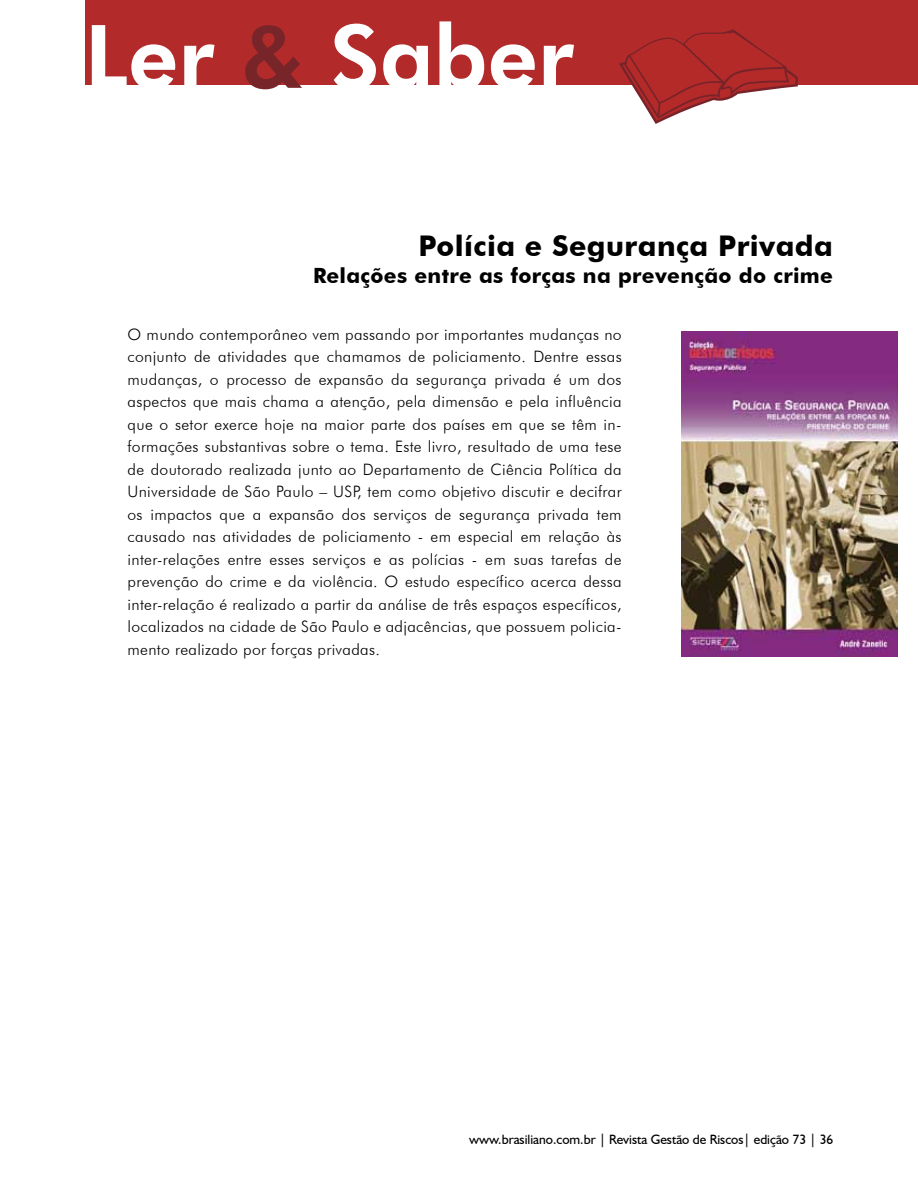
<style>
.page{position:relative;width:918px;height:1188px;background:#fff}
.page>*{position:absolute;margin:0;border:0;box-sizing:border-box;transform-origin:0 0}
.t1{font:800 87.75px "Futura BT";color:#fff}
.t2{font:700 28.5px "Futura BT";letter-spacing:.015em;color:#000}
.t3{font:700 21px "Futura BT";letter-spacing:.015em;color:#000}
.t4{font:300 15.75px/22.5px "Futura BT";letter-spacing:.02em;color:#000;text-align:justify}
.t5{font:13.5px "Humanist 521 BT";color:#000}
.s1{color:#782529}
</style>
<div class="page">
<div style="left:85px;top:0;width:833px;height:85px;background:#b22b2a"></div>
<svg style="left:619px;top:29px;width:179px;height:95px"></svg>
<img style="left:681px;top:332px;width:216px;height:324px">
<h1 class="t1" style="left:85px;top:3px;width:490px">Ler <span class="s1">&amp;</span> Saber</h1>
<h2 class="t2" style="left:419px;top:229px;width:416px">Polícia e Segurança Privada</h2>
<h3 class="t3" style="left:313px;top:263px;width:521px">Relações entre as forças na prevenção do crime</h3>
<p class="t4" style="left:128px;top:323px;width:496px">O mundo contemporâneo vem passando por importantes mudanças no conjunto de atividades que chamamos de policiamento. Dentre essas mudanças, o processo de expansão da segurança privada é um dos aspectos que mais chama a atenção, pela dimensão e pela influência que o setor exerce hoje na maior parte dos países em que se têm in&shy;formações substantivas sobre o tema. Este livro, resultado de uma tese de doutorado realizada junto ao Departamento de Ciência Política da Universidade de São Paulo – USP, tem como objetivo discutir e decifrar os impactos que a expansão dos serviços de segurança privada tem causado nas atividades de policiamento - em especial em relação às inter-relações entre esses serviços e as polícias - em suas tarefas de prevenção do crime e da violência. O estudo específico acerca dessa inter-relação é realizado a partir da análise de três espaços específicos, localizados na cidade de São Paulo e adjacências, que possuem policia&shy;mento realizado por forças privadas.</p>
<p class="t5" style="left:469px;top:1131px;width:366px">www.brasiliano.com.br | Revista Gestão de Riscos| edição 73 | 36</p>
</div>
